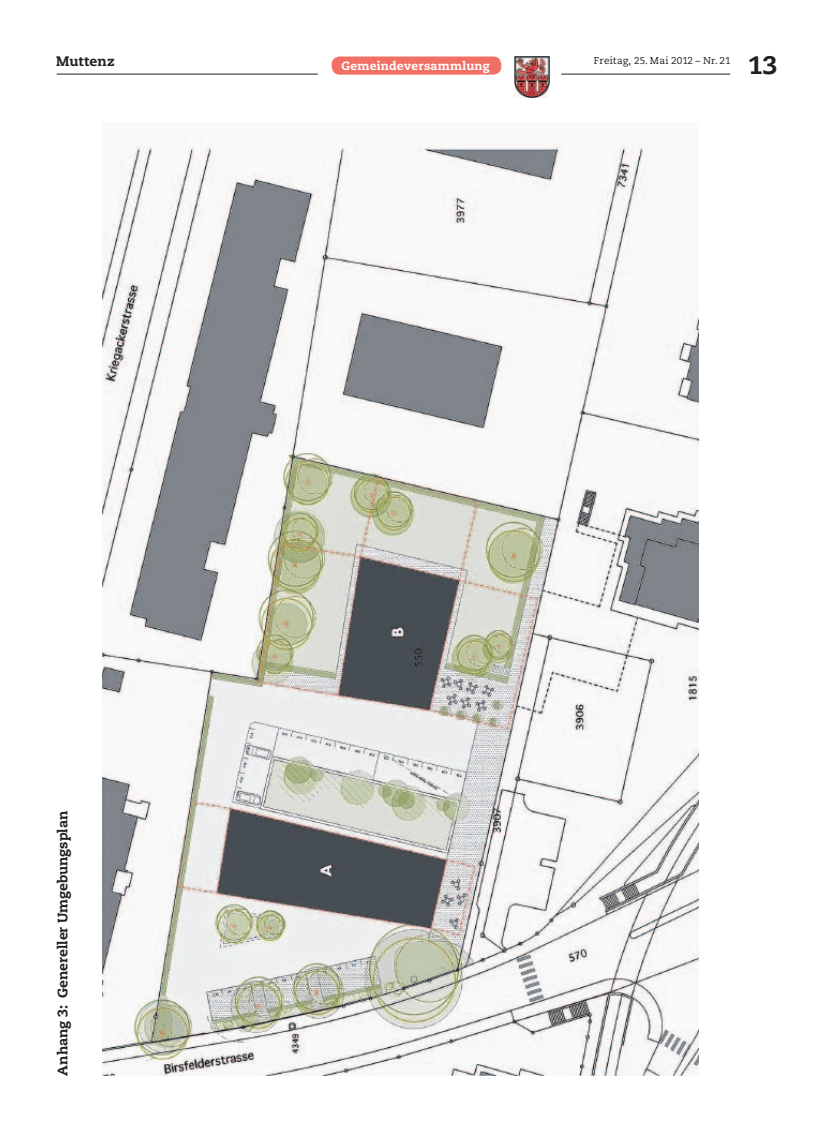
<style>
.page{position:relative;width:833px;height:1134px;background:#fff}
.page>*{position:absolute;margin:0;border:0;box-sizing:border-box;transform-origin:0 0}
.t1{font:800 25.25px "Caecilia";color:#231f20}
.t2{font:800 13.75px "Caecilia";letter-spacing:-.005em;color:#231f20}
.t3{font:800 11.88px "Caecilia";letter-spacing:.02em;color:#fff}
.t4{font:10px "Caecilia";letter-spacing:.015em;color:#231f20}
</style>
<div class="page">
<img style="left:102px;top:138px;width:596px;height:937px">
<hr style="left:57px;top:74px;width:261px;height:1px;background:#231f20">
<hr style="left:561px;top:74px;width:169px;height:1px;background:#231f20">
<div style="left:332px;top:57px;width:169px;height:17px;background:#f26f64;border-radius:8px"></div>
<div style="left:332px;top:57px;width:169px;height:17px;border:1px solid #f26f64;border-radius:8px"></div>
<img style="left:514px;top:57px;width:35px;height:41px">
<p class="t2" style="left:56px;top:53px;width:60px">Muttenz</p>
<p class="t3" style="left:341px;top:58px;width:150px">Gemeindeversammlung</p>
<p class="t4" style="left:593px;top:54px;width:139px">Freitag, 25. Mai 2012 – Nr. 21</p>
<h1 class="t1" style="left:748px;top:50px;width:31px">13</h1>
<p class="t2" style="left:54px;top:1075px;width:266px;rotate:-90deg">Anhang 3: Genereller Umgebungsplan</p>
</div>
